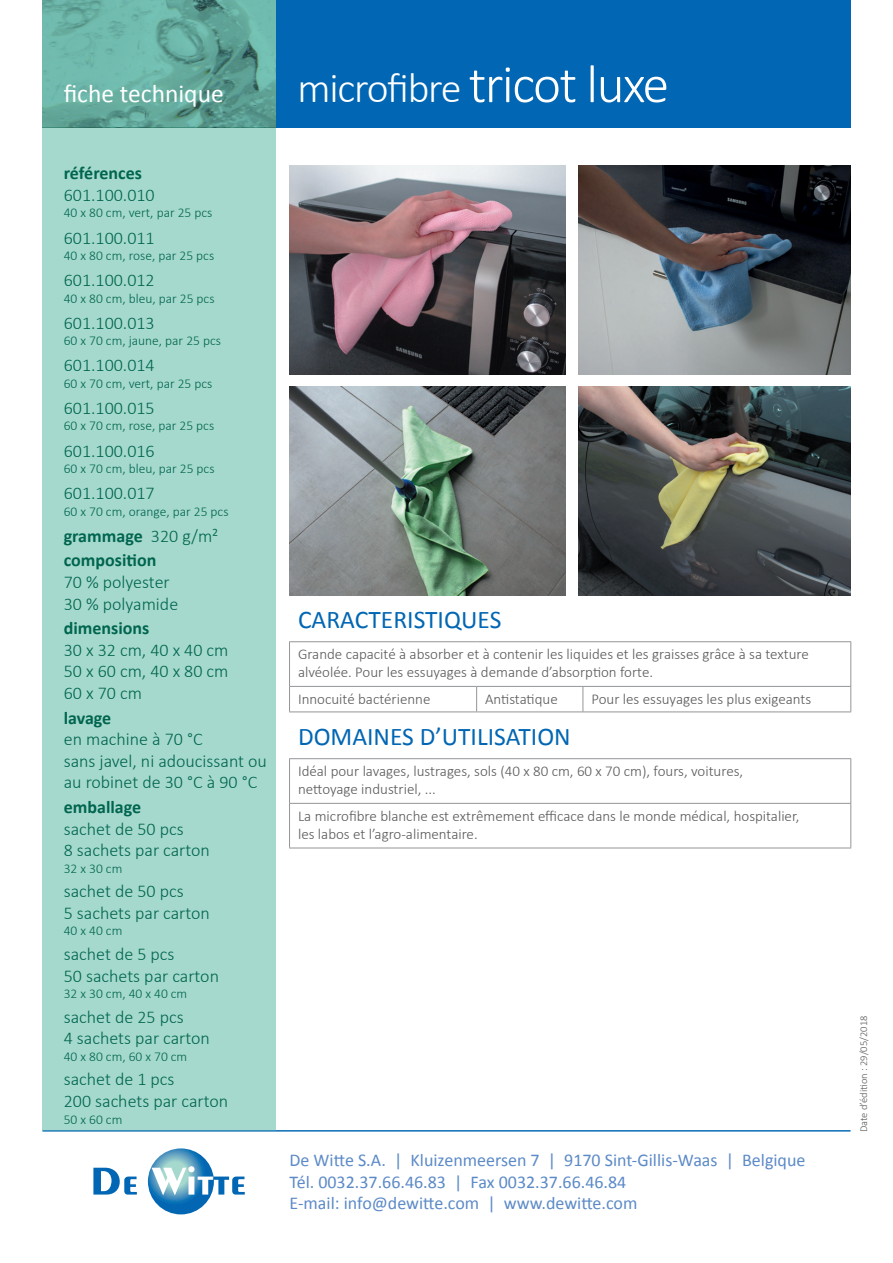
<style>
.page{position:relative;width:893px;height:1263px;background:#fff}
.page>*{position:absolute;margin:0;border:0;box-sizing:border-box;transform-origin:0 0}
.t1{font:300 42px "Calibri";letter-spacing:-.03em;color:#fff}
.t2{font:25.5px "Calibri";color:#0166b3}
.t3{font:25.5px "Calibri";color:#fff}
.t4{font:300 18px/21.6px "Calibri";color:#00654f}
.t5{font:18px/21.6px "Calibri";color:#5c8ac7}
.t6{font:700 18px/24.6px "Calibri";color:#00654f}
.t7{font:300 15px/18px "Calibri";color:#57585a}
.t8{font:300 13.5px "Calibri";color:#00654f}
.t9{font:300 10.5px "Calibri";color:#57585a}
.s1{font-weight:300}
.s2{font-size:54px}
</style>
<div class="page">
<svg style="left:93px;top:1168px;width:44px;height:26px"></svg>
<svg style="left:148px;top:1148px;width:97px;height:66px"></svg>
<div style="left:43px;top:128px;width:233px;height:1003px;background:#a5d9cd"></div>
<svg style="left:43px;top:0;width:233px;height:128px;background:#65ab9e"></svg>
<div style="left:276px;top:0;width:574px;height:128px;background:#0166b3"></div>
<svg style="left:290px;top:759px;width:560px;height:89px"></svg>
<hr style="left:289px;top:758px;width:562px;height:1px;background:#939598">
<hr style="left:289px;top:759px;width:1px;height:44px;background:#939598">
<hr style="left:850px;top:759px;width:1px;height:44px;background:#939598">
<hr style="left:289px;top:803px;width:562px;height:1px;background:#939598">
<hr style="left:289px;top:804px;width:1px;height:44px;background:#939598">
<hr style="left:850px;top:804px;width:1px;height:44px;background:#939598">
<hr style="left:289px;top:848px;width:562px;height:1px;background:#939598">
<hr style="left:289px;top:641px;width:188px;height:1px;background:#939598">
<hr style="left:477px;top:641px;width:106px;height:1px;background:#939598">
<hr style="left:583px;top:641px;width:268px;height:1px;background:#939598">
<svg style="left:289px;top:642px;width:562px;height:69px"></svg>
<hr style="left:289px;top:711px;width:188px;height:1px;background:#939598">
<hr style="left:477px;top:711px;width:106px;height:1px;background:#939598">
<hr style="left:583px;top:711px;width:268px;height:1px;background:#939598">
<hr style="left:43px;top:1130px;width:807px;height:1px;background:#0166b3">
<img style="left:578px;top:387px;width:272px;height:208px">
<img style="left:578px;top:166px;width:272px;height:208px">
<img style="left:289px;top:166px;width:277px;height:208px">
<img style="left:289px;top:387px;width:277px;height:208px">
<h2 class="t3" style="left:64px;top:77px;width:161px">fiche technique</h2>
<p class="t6" style="left:64px;top:161px;width:80px">références</p>
<p class="t4" style="left:64px;top:183px;width:92px">601.100.010</p>
<p class="t8" style="left:64px;top:205px;width:150px">40 x 80 cm, vert, par 25 pcs</p>
<p class="t4" style="left:64px;top:226px;width:92px">601.100.011</p>
<p class="t8" style="left:64px;top:247px;width:152px">40 x 80 cm, rose, par 25 pcs</p>
<p class="t4" style="left:64px;top:269px;width:92px">601.100.012</p>
<p class="t8" style="left:64px;top:290px;width:152px">40 x 80 cm, bleu, par 25 pcs</p>
<p class="t4" style="left:64px;top:311px;width:92px">601.100.013</p>
<p class="t8" style="left:64px;top:332px;width:159px">60 x 70 cm, jaune, par 25 pcs</p>
<p class="t4" style="left:64px;top:354px;width:92px">601.100.014</p>
<p class="t8" style="left:64px;top:375px;width:150px">60 x 70 cm, vert, par 25 pcs</p>
<p class="t4" style="left:64px;top:396px;width:92px">601.100.015</p>
<p class="t8" style="left:64px;top:418px;width:152px">60 x 70 cm, rose, par 25 pcs</p>
<p class="t4" style="left:64px;top:439px;width:92px">601.100.016</p>
<p class="t8" style="left:64px;top:460px;width:152px">60 x 70 cm, bleu, par 25 pcs</p>
<p class="t4" style="left:64px;top:482px;width:92px">601.100.017</p>
<p class="t8" style="left:64px;top:503px;width:166px">60 x 70 cm, orange, par 25 pcs</p>
<p class="t6" style="left:64px;top:523px;width:156px">grammage <span class="s1">320 g/m² </span>composition</p>
<p class="t4" style="left:64px;top:570px;width:116px">70 % polyester<br>30 % polyamide</p>
<p class="t6" style="left:64px;top:616px;width:87px">dimensions</p>
<p class="t4" style="left:64px;top:638px;width:166px;text-align:justify">30 x 32 cm, 40 x 40 cm 50 x 60 cm, 40 x 80 cm 60 x 70 cm</p>
<p class="t6" style="left:64px;top:705px;width:49px">lavage</p>
<p class="t4" style="left:64px;top:728px;width:205px">en machine à 70 °C<br>sans javel, ni adoucissant ou au robinet de 30 °C à 90 °C</p>
<p class="t6" style="left:64px;top:795px;width:79px">emballage</p>
<p class="t4" style="left:64px;top:817px;width:148px">sachet de 50 pcs<br>8 sachets par carton</p>
<p class="t8" style="left:64px;top:860px;width:60px">32 x 30 cm</p>
<p class="t4" style="left:64px;top:880px;width:148px">sachet de 50 pcs<br>5 sachets par carton</p>
<p class="t8" style="left:64px;top:922px;width:60px">40 x 40 cm</p>
<p class="t4" style="left:64px;top:942px;width:157px">sachet de 5 pcs<br>50 sachets par carton</p>
<p class="t8" style="left:64px;top:985px;width:125px">32 x 30 cm, 40 x 40 cm</p>
<p class="t4" style="left:64px;top:1005px;width:148px">sachet de 25 pcs<br>4 sachets par carton</p>
<p class="t8" style="left:64px;top:1048px;width:125px">40 x 80 cm, 60 x 70 cm</p>
<p class="t4" style="left:64px;top:1068px;width:166px">sachet de 1 pcs<br>200 sachets par carton</p>
<p class="t8" style="left:64px;top:1111px;width:60px">50 x 60 cm</p>
<h1 class="t1" style="left:298px;top:62px;width:373px">microfibre <span class="s2">tricot luxe</span></h1>
<h2 class="t2" style="left:298px;top:604px;width:205px">CARACTERISTIQUES</h2>
<p class="t7" style="left:298px;top:644px;width:512px">Grande capacité à absorber et à contenir les liquides et les graisses grâce à sa texture alvéolée. Pour les essuyages à demande d’absorption forte.</p>
<p class="t7" style="left:298px;top:689px;width:134px">Innocuité bactérienne</p>
<p class="t7" style="left:485px;top:689px;width:74px">Antistatique</p>
<p class="t7" style="left:591px;top:689px;width:221px">Pour les essuyages les plus exigeants</p>
<h2 class="t2" style="left:298px;top:721px;width:274px">DOMAINES D’UTILISATION</h2>
<p class="t7" style="left:298px;top:761px;width:447px">Idéal pour lavages, lustrages, sols (40 x 80 cm, 60 x 70 cm), fours, voitures, nettoyage industriel, ...</p>
<p class="t7" style="left:298px;top:806px;width:503px">La microfibre blanche est extrêmement efficace dans le monde médical, hospitalier, les labos et l’agro-alimentaire.</p>
<p class="t5" style="left:290px;top:1149px;width:517px">De Witte S.A. | Kluizenmeersen 7 | 9170 Sint-Gillis-Waas | Belgique<br>Tél. 0032.37.66.46.83 | Fax 0032.37.66.46.84<br>E-mail: info@dewitte.com | www.dewitte.com</p>
<p class="t9" style="left:857px;top:1132px;width:118px;rotate:-90deg">Date d’édition : 29/05/2018</p>
</div>
